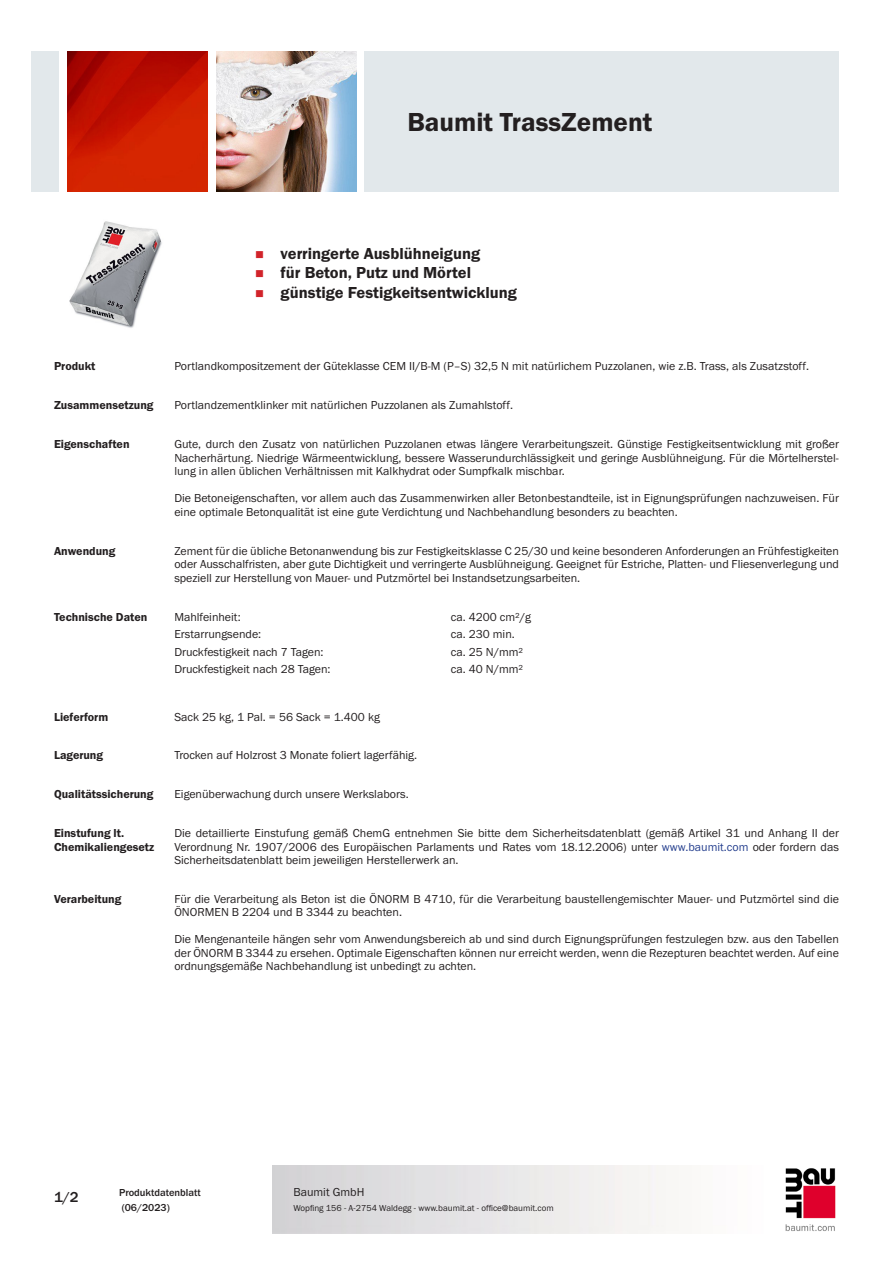
<style>
.page{position:relative;width:893px;height:1263px;background:#fff}
.page>*{position:absolute;margin:0;border:0;box-sizing:border-box;transform-origin:0 0}
.PDS_Produktname{font:27px "BM Franklin Gothic URW Dem";color:#231f20}
.t1{font:16.5px "BM Franklin Gothic URW Dem";color:#231f20}
.t2{font:500 15px "BM Franklin Gothic URW";color:#231f20}
.PDS_Standard{font:12px/13.5px "BM Franklin Gothic URW Boo";color:#231f20;text-align:justify}
.PDS_Header{font:12px/13.5px "BM Franklin Gothic URW Dem";color:#231f20}
.PDS_Standard_linksbü{font:12px "BM Franklin Gothic URW Boo";color:#231f20}
.t3{font:500 10.5px/15px "BM Franklin Gothic URW";color:#231f20}
.t4{font:9px "BM Franklin Gothic URW Boo";color:#231f20}
.s1{color:#253f8e}
</style>
<div class="page">
<img style="left:785px;top:1168px;width:51px;height:63px">
<div style="left:32px;top:51px;width:27px;height:140px;background:#e2e8eb"></div>
<img style="left:68px;top:52px;width:140px;height:139px">
<img style="left:216px;top:51px;width:141px;height:140px">
<div style="left:365px;top:51px;width:474px;height:140px;background:#e2e8eb"></div>
<img style="left:69px;top:221px;width:93px;height:107px">
<p class="PDS_Produktname" style="left:407px;top:106px;width:246px">Baumit TrassZement</p>
<p class="t1" style="left:281px;top:243px;width:201px">verringerte Ausblühneigung</p>
<p class="t1" style="left:281px;top:263px;width:192px">für Beton, Putz und Mörtel</p>
<p class="t1" style="left:281px;top:282px;width:238px">günstige Festigkeitsentwicklung</p>
<p class="PDS_Header" style="left:54px;top:360px;width:43px">Produkt</p>
<p class="PDS_Standard" style="left:174px;top:360px;width:636px">Portlandkompositzement der Güteklasse CEM II/B-M (P–S) 32,5 N mit natürlichem Puzzolanen, wie z.B. Trass, als Zusatzstoff.</p>
<p class="PDS_Header" style="left:54px;top:399px;width:101px">Zusammensetzung</p>
<p class="PDS_Standard" style="left:174px;top:399px;width:340px">Portlandzementklinker mit natürlichen Puzzolanen als Zumahlstoff.</p>
<p class="PDS_Header" style="left:54px;top:438px;width:77px">Eigenschaften</p>
<p class="PDS_Standard" style="left:174px;top:438px;width:666px">Gute, durch den Zusatz von natürlichen Puzzolanen etwas längere Verarbeitungszeit. Günstige Festigkeitsentwicklung mit großer Nacherhärtung. Niedrige Wärmeentwicklung, bessere Wasserundurchlässigkeit und geringe Ausblühneigung. Für die Mörtelherstel&shy;lung in allen üblichen Verhältnissen mit Kalkhydrat oder Sumpfkalk mischbar.</p>
<p class="PDS_Standard" style="left:174px;top:492px;width:666px">Die Betoneigenschaften, vor allem auch das Zusammenwirken aller Betonbestandteile, ist in Eignungsprüfungen nachzuweisen. Für eine optimale Betonqualität ist eine gute Verdichtung und Nachbehandlung besonders zu beachten.</p>
<p class="PDS_Header" style="left:54px;top:544px;width:63px">Anwendung</p>
<p class="PDS_Standard" style="left:174px;top:544px;width:666px">Zement für die übliche Betonanwendung bis zur Festigkeitsklasse C 25/30 und keine besonderen Anforderungen an Frühfestigkeiten oder Ausschalfristen, aber gute Dichtigkeit und verringerte Ausblühneigung. Geeignet für Estriche, Platten- und Fliesenverlegung und speziell zur Herstellung von Mauer- und Putzmörtel bei Instandsetzungsarbeiten.</p>
<p class="PDS_Header" style="left:54px;top:610px;width:95px">Technische Daten</p>
<p class="PDS_Standard_linksbü" style="left:174px;top:609px;width:68px">Mahlfeinheit:</p>
<p class="PDS_Standard_linksbü" style="left:451px;top:609px;width:82px">ca. 4200 cm²/g</p>
<p class="PDS_Standard_linksbü" style="left:174px;top:627px;width:88px">Erstarrungsende:</p>
<p class="PDS_Standard_linksbü" style="left:451px;top:627px;width:66px">ca. 230 min.</p>
<p class="PDS_Standard_linksbü" style="left:174px;top:644px;width:151px">Druckfestigkeit nach 7 Tagen:</p>
<p class="PDS_Standard_linksbü" style="left:451px;top:644px;width:74px">ca. 25 N/mm²</p>
<p class="PDS_Standard_linksbü" style="left:174px;top:662px;width:158px">Druckfestigkeit nach 28 Tagen:</p>
<p class="PDS_Standard_linksbü" style="left:451px;top:662px;width:74px">ca. 40 N/mm²</p>
<p class="PDS_Header" style="left:54px;top:710px;width:56px">Lieferform</p>
<p class="PDS_Standard" style="left:174px;top:710px;width:207px">Sack 25 kg, 1 Pal. = 56 Sack = 1.400 kg</p>
<p class="PDS_Header" style="left:54px;top:749px;width:51px">Lagerung</p>
<p class="PDS_Standard" style="left:174px;top:749px;width:244px">Trocken auf Holzrost 3 Monate foliert lagerfähig.</p>
<p class="PDS_Header" style="left:54px;top:788px;width:101px">Qualitätssicherung</p>
<p class="PDS_Standard" style="left:174px;top:787px;width:236px">Eigenüberwachung durch unsere Werkslabors.</p>
<p class="PDS_Header" style="left:54px;top:826px;width:102px">Einstufung lt.<br>Chemikaliengesetz</p>
<p class="PDS_Standard" style="left:174px;top:826px;width:666px">Die detaillierte Einstufung gemäß ChemG entnehmen Sie bitte dem Sicherheitsdatenblatt (gemäß Artikel 31 und Anhang II der Verordnung Nr. 1907/2006 des Europäischen Parlaments und Rates vom 18.12.2006) unter <span class="s1">www.baumit.com</span> oder fordern das Sicherheitsdatenblatt beim jeweiligen Herstellerwerk an.</p>
<p class="PDS_Header" style="left:54px;top:892px;width:69px">Verarbeitung</p>
<p class="PDS_Standard" style="left:174px;top:892px;width:666px">Für die Verarbeitung als Beton ist die ÖNORM B 4710, für die Verarbeitung baustellengemischter Mauer- und Putzmörtel sind die<br>ÖNORMEN B 2204 und B 3344 zu beachten.</p>
<p class="PDS_Standard" style="left:174px;top:933px;width:666px">Die Mengenanteile hängen sehr vom Anwendungsbereich ab und sind durch Eignungsprüfungen festzulegen bzw. aus den Tabellen der ÖNORM B 3344 zu ersehen. Optimale Eigenschaften können nur erreicht werden, wenn die Rezepturen beachtet werden. Auf eine ordnungsgemäße Nachbehandlung ist unbedingt zu achten.</p>
<p class="t2" style="left:54px;top:1188px;width:26px">1/2</p>
<p class="t3" style="left:119px;top:1185px;width:83px">Produktdatenblatt (06/2023)</p>
<p class="PDS_Standard" style="left:293px;top:1185px;width:73px">Baumit GmbH</p>
<p class="t4" style="left:293px;top:1202px;width:262px">Wopfing 156 - A-2754 Waldegg - www.baumit.at - office@baumit.com</p>
</div>
